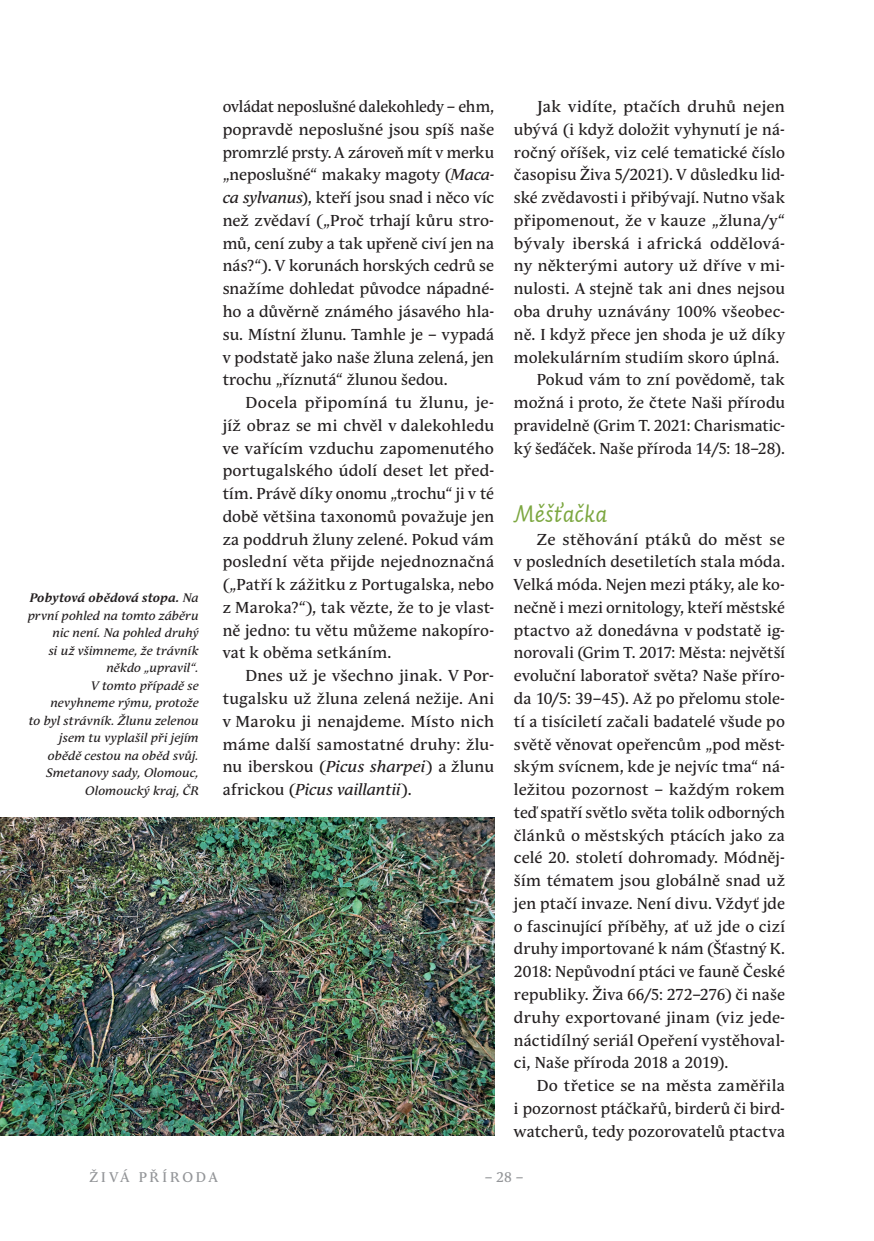
<style>
.page{position:relative;width:874px;height:1241px;background:#fff}
.page>*{position:absolute;margin:0;border:0;box-sizing:border-box;transform-origin:0 0}
.t1{font:24.5px "Auto 2 Italic LF";letter-spacing:.005em;color:#7ca740}
.t2{font:15.75px/22.8px "Andulka Text Pro";letter-spacing:.015em;color:#231f20;text-align:justify}
.t3{font:14px "Andulka Text Pro";letter-spacing:.195em;color:#939598}
.t4{font:italic 12.25px/17.5px "Andulka Text Pro";letter-spacing:.01em;color:#231f20;text-align:right}
.s1{font-weight:700}
.s2{font-style:italic}
</style>
<div class="page">
<img style="left:0;top:817px;width:494px;height:318px">
<p class="t4" style="left:28px;top:589px;width:172px"><span class="s1">Pobytová obědová stopa.</span> Na první pohled na tomto záběru nic není. Na pohled druhý<br>si už všimneme, že trávník někdo „upravil“.<br>V tomto případě se nevyhneme rýmu, protože<br>to byl strávník. Žlunu zelenou jsem tu vyplašil při jejím obědě cestou na oběd svůj.<br>Smetanovy sady, Olomouc,<br>Olomoucký kraj, ČR</p>
<p class="t2" style="left:222px;top:95px;width:273px">ovládat neposlušné dalekohledy – ehm, popravdě neposlušné jsou spíš naše promrzlé prsty. A zároveň mít v merku „neposlušné“ makaky magoty (<span class="s2">Maca&shy;ca sylvanus</span>), kteří jsou snad i něco víc než zvědaví („Proč trhají kůru stro&shy;mů, cení zuby a tak upřeně civí jen na nás?“). V korunách horských cedrů se snažíme dohledat původce nápadné&shy;ho a důvěrně známého jásavého hla&shy;su. Místní žlunu. Tamhle je – vypadá v podstatě jako naše žluna zelená, jen trochu „říznutá“ žlunou šedou.</p>
<p class="t2" style="left:222px;top:391px;width:273px;text-indent:23px">Docela připomíná tu žlunu, je&shy;jíž obraz se mi chvěl v dalekohledu ve vařícím vzduchu zapomenutého portugalského údolí deset let před&shy;tím. Právě díky onomu „trochu“ ji v té době většina taxonomů považuje jen za poddruh žluny zelené. Pokud vám poslední věta přijde nejednoznačná („Patří k zážitku z Portugalska, nebo z Maroka?“), tak vězte, že to je vlast&shy;ně jedno: tu větu můžeme nakopíro&shy;vat k oběma setkáním.</p>
<p class="t2" style="left:222px;top:664px;width:273px;text-indent:23px">Dnes už je všechno jinak. V Por&shy;tugalsku už žluna zelená nežije. Ani v Maroku ji nenajdeme. Místo nich máme další samostatné druhy: žlu&shy;nu iberskou (<span class="s2">Picus sharpei</span>) a žlunu africkou (<span class="s2">Picus vaillantii</span>).</p>
<p class="t2" style="left:536px;top:95px;width:250px">Jak vidíte, ptačích druhů nejen</p>
<p class="t2" style="left:513px;top:118px;width:272px">ubývá (i když doložit vyhynutí je ná-</p>
<p class="t2" style="left:513px;top:141px;width:272px">ročný oříšek, viz celé tematické číslo</p>
<p class="t2" style="left:513px;top:164px;width:272px">časopisu Živa 5/2021). V důsledku lid-</p>
<p class="t2" style="left:513px;top:186px;width:272px">ské zvědavosti i přibývají. Nutno však</p>
<p class="t2" style="left:513px;top:209px;width:272px">připomenout, že v kauze „žluna/y“</p>
<p class="t2" style="left:513px;top:232px;width:272px">bývaly iberská i africká oddělová-</p>
<p class="t2" style="left:513px;top:255px;width:272px">ny některými autory už dříve v mi-</p>
<p class="t2" style="left:513px;top:277px;width:272px">nulosti. A stejně tak ani dnes nejsou</p>
<p class="t2" style="left:513px;top:300px;width:272px">oba druhy uznávány 100% všeobec-</p>
<p class="t2" style="left:513px;top:323px;width:272px">ně. I když přece jen shoda je už díky</p>
<p class="t2" style="left:513px;top:346px;width:267px">molekulárním studiím skoro úplná.</p>
<p class="t2" style="left:536px;top:368px;width:250px">Pokud vám to zní povědomě, tak</p>
<p class="t2" style="left:513px;top:391px;width:272px">možná i proto, že čtete Naši přírodu</p>
<p class="t2" style="left:513px;top:414px;width:272px">pravidelně (Grim T. 2021: Charismatic-</p>
<p class="t2" style="left:513px;top:437px;width:272px">ký šeďáček. Naše příroda 14/5: 18–28).</p>
<h1 class="t1" style="left:513px;top:497px;width:95px">Měšťačka</h1>
<p class="t2" style="left:513px;top:528px;width:272px;text-indent:23px">Ze stěhování ptáků do měst se v posledních desetiletích stala móda.<br>Velká móda. Nejen mezi ptáky, ale ko&shy;nečně i mezi ornitology, kteří městské ptactvo až donedávna v podstatě ig&shy;norovali (Grim T. 2017: Města: největší evoluční laboratoř světa? Naše příro&shy;da 10/5: 39–45). Až po přelomu stole&shy;tí a tisíciletí začali badatelé všude po světě věnovat opeřencům „pod měst&shy;ským svícnem, kde je nejvíc tma“ ná&shy;ležitou pozornost – každým rokem teď spatří světlo světa tolik odborných článků o městských ptácích jako za celé 20. století dohromady. Módněj&shy;ším tématem jsou globálně snad už jen ptačí invaze. Není divu. Vždyť jde o fascinující příběhy, ať už jde o cizí druhy importované k nám (Šťastný K.<br>2018: Nepůvodní ptáci ve fauně České republiky. Živa 66/5: 272–276) či naše druhy exportované jinam (viz jede&shy;náctidílný seriál Opeření vystěhoval&shy;ci, Naše příroda 2018 a 2019).</p>
<p class="t2" style="left:513px;top:1074px;width:272px;text-indent:23px">Do třetice se na města zaměřila i pozornost ptáčkařů, birderů či bird&shy;watcherů, tedy pozorovatelů ptactva</p>
<p class="t3" style="left:89px;top:1168px;width:130px">ŽIVÁ PŘÍRODA</p>
<p class="t3" style="left:484px;top:1168px;width:40px">– 28 –</p>
</div>
